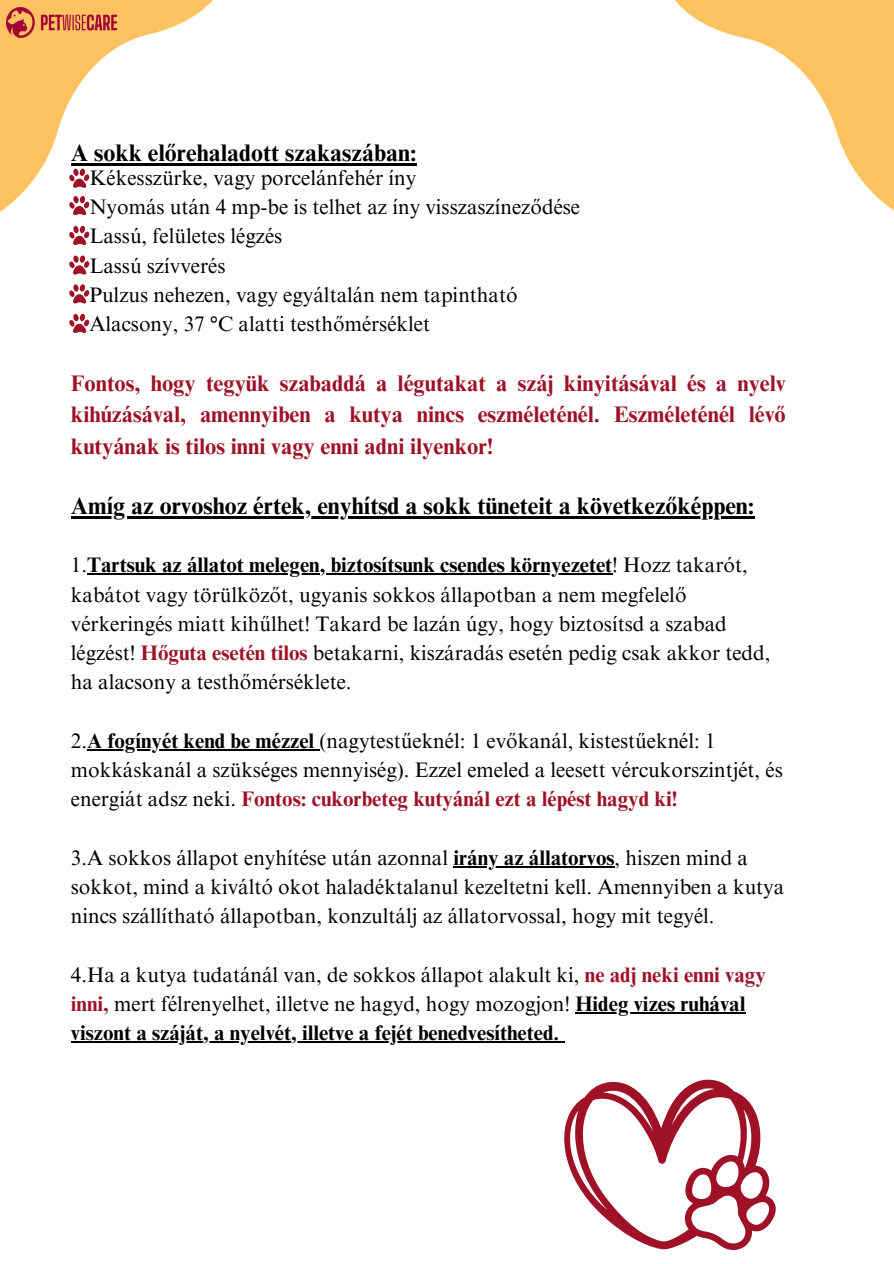
<style>
.page{position:relative;width:894px;height:1264px;background:#fff}
.page>*{position:absolute;margin:0;border:0;box-sizing:border-box;transform-origin:0 0}
.t1{font:700 24px "Times NRMT Pro";color:#000}
.t2{font:700 22.5px/31.5px "Times NRMT Pro";color:#9e1127;text-align:justify}
.t3{font:21px/29.2px "Times NRMT Pro";color:#000}
.t4{font:700 21px "Times NRMT Pro";color:#000}
.s1{font-weight:400}
.s2{font-weight:700;color:#9e1127}
.s3{font-weight:700}
</style>
<div class="page">
<svg style="left:675px;top:0;width:218px;height:210px"></svg>
<svg style="left:0;top:0;width:222px;height:304px"></svg>
<img style="left:6px;top:8px;width:111px;height:29px">
<svg style="left:69px;top:169px;width:20px;height:19px"></svg>
<svg style="left:69px;top:196px;width:20px;height:19px"></svg>
<svg style="left:69px;top:226px;width:20px;height:19px"></svg>
<svg style="left:69px;top:284px;width:20px;height:19px"></svg>
<svg style="left:69px;top:255px;width:20px;height:19px"></svg>
<svg style="left:69px;top:314px;width:20px;height:19px"></svg>
<hr style="left:87px;top:573px;width:525px;height:1px;background:#000">
<hr style="left:87px;top:749px;width:232px;height:1px;background:#000">
<hr style="left:453px;top:866px;width:161px;height:1px;background:#000">
<hr style="left:575px;top:1012px;width:170px;height:1px;background:#000">
<hr style="left:71px;top:1041px;width:488px;height:1px;background:#000">
<svg style="left:564px;top:1079px;width:211px;height:170px"></svg>
<hr style="left:71px;top:516px;width:683px;height:2px;background:#000">
<hr style="left:71px;top:163px;width:345px;height:2px;background:#000">
<h1 class="t1" style="left:71px;top:143px;width:347px">A sokk előrehaladott szakaszában:</h1>
<p class="t3" style="left:89px;top:166px;width:328px">Kékesszürke, vagy porcelánfehér íny</p>
<p class="t3" style="left:89px;top:195px;width:492px">Nyomás után 4 mp-be is telhet az íny visszaszíneződése</p>
<p class="t3" style="left:89px;top:224px;width:194px">Lassú, felületes légzés</p>
<p class="t3" style="left:89px;top:253px;width:137px">Lassú szívverés</p>
<p class="t3" style="left:89px;top:283px;width:429px">Pulzus nehezen, vagy egyáltalán nem tapintható</p>
<p class="t3" style="left:89px;top:312px;width:342px">Alacsony, 37 °C alatti testhőmérséklet</p>
<h1 class="t2" style="left:71px;top:370px;width:716px">Fontos, hogy tegyük szabaddá a légutakat a száj kinyitásával és a nyelv kihúzásával, amennyiben a kutya nincs eszméleténél. Eszméleténél lévő kutyának is tilos inni vagy enni adni ilyenkor!</h1>
<p class="t1" style="left:71px;top:496px;width:684px">Amíg az orvoshoz értek, enyhítsd a sokk tüneteit a következőképpen:</p>
<p class="t4" style="left:71px;top:557px;width:678px"><span class="s1">1.</span>Tartsuk az állatot melegen, biztosítsunk csendes környezetet<span class="s1">! Hozz takarót,</span></p>
<p class="t3" style="left:71px;top:582px;width:701px">kabátot vagy törülközőt, ugyanis sokkos állapotban a nem megfelelő vérkeringés miatt kihűlhet! Takard be lazán úgy, hogy biztosítsd a szabad légzést! <span class="s2">Hőguta esetén tilos</span> betakarni, kiszáradás esetén pedig csak akkor tedd, ha alacsony a testhőmérséklete.</p>
<p class="t3" style="left:71px;top:728px;width:646px">2.<span class="s3">A fogínyét kend be mézzel</span> (nagytestűeknél: 1 evőkanál, kistestűeknél: 1</p>
<p class="t3" style="left:71px;top:758px;width:713px">mokkáskanál a szükséges mennyiség). Ezzel emeled a leesett vércukorszintjét, és energiát adsz neki. <span class="s2">Fontos: cukorbeteg kutyánál ezt a lépést hagyd ki!</span></p>
<p class="t3" style="left:71px;top:845px;width:678px">3.A sokkos állapot enyhítése után azonnal <span class="s3">irány az állatorvos</span>, hiszen mind a</p>
<p class="t3" style="left:71px;top:875px;width:714px">sokkot, mind a kiváltó okot haladéktalanul kezeltetni kell. Amennyiben a kutya nincs szállítható állapotban, konzultálj az állatorvossal, hogy mit tegyél.</p>
<p class="t3" style="left:71px;top:962px;width:696px">4.Ha a kutya tudatánál van, de sokkos állapot alakult ki, <span class="s2">ne adj neki enni vagy</span></p>
<p class="t3" style="left:71px;top:992px;width:675px"><span class="s2">inni,</span> mert félrenyelhet, illetve ne hagyd, hogy mozogjon! <span class="s3">Hideg vizes ruhával</span></p>
<p class="t4" style="left:71px;top:1025px;width:489px">viszont a száját, a nyelvét, illetve a fejét benedvesítheted.</p>
</div>
